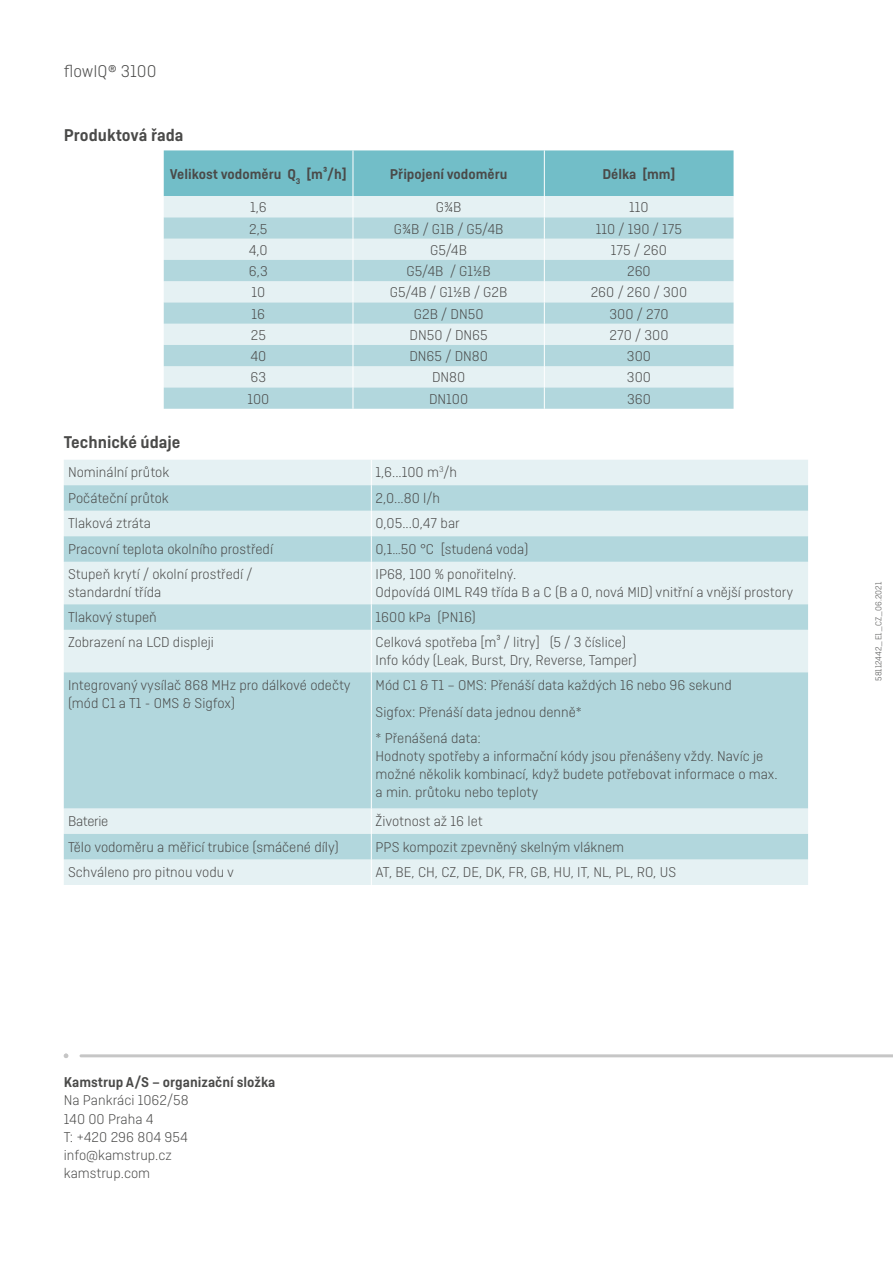
<style>
.page{position:relative;width:893px;height:1263px;background:#fff}
.page>*{position:absolute;margin:0;border:0;box-sizing:border-box;transform-origin:0 0}
.t1{font:600 18px "Ciutadella";color:#4a4a49}
.t2{font:300 18px "Ciutadella";color:#4a4a49}
.t3{font:300 15px/18px "Ciutadella";color:#4a4a49}
.t4{font:600 15px "Ciutadella";color:#4a4a49}
.t5{font:300 15px "Ciutadella";letter-spacing:-.02em;color:#4a4a49}
.t6{font:300 9px "Ciutadella";color:#4a4a49}
</style>
<div class="page">
<svg style="left:64px;top:1053px;width:829px;height:5px"></svg>
<div style="left:64px;top:460px;width:744px;height:425px;background:#e5f1f3"></div>
<svg style="left:64px;top:485px;width:744px;height:374px;fill:#b2d7dd"></svg>
<svg style="left:371px;top:460px;width:1px;height:102px"></svg>
<hr style="left:371px;top:562px;width:1px;height:42px;background:#fff">
<svg style="left:371px;top:604px;width:1px;height:26px"></svg>
<hr style="left:371px;top:630px;width:1px;height:42px;background:#fff">
<hr style="left:371px;top:672px;width:1px;height:136px;background:#fff">
<svg style="left:371px;top:808px;width:1px;height:77px"></svg>
<svg style="left:164px;top:150px;width:570px;height:259px"></svg>
<p class="t2" style="left:64px;top:62px;width:94px">flowIQ® 3100</p>
<p class="t1" style="left:64px;top:125px;width:121px">Produktová řada</p>
<p class="t4" style="left:170px;top:165px;width:178px">Velikost vodoměru Q<sub>3</sub> [m³/h]</p>
<p class="t4" style="left:390px;top:165px;width:119px">Připojení vodoměru</p>
<p class="t4" style="left:602px;top:165px;width:75px">Délka [mm]</p>
<p class="t3" style="left:250px;top:198px;width:18px">1,6</p>
<p class="t3" style="left:436px;top:198px;width:27px">G¾B</p>
<p class="t3" style="left:629px;top:198px;width:21px">110</p>
<p class="t3" style="left:249px;top:220px;width:20px">2,5</p>
<p class="t3" style="left:394px;top:220px;width:111px">G¾B / G1B / G5/4B</p>
<p class="t3" style="left:596px;top:220px;width:88px">110 / 190 / 175</p>
<p class="t3" style="left:249px;top:241px;width:20px">4,0</p>
<p class="t3" style="left:430px;top:241px;width:38px">G5/4B</p>
<p class="t3" style="left:611px;top:241px;width:58px">175 / 260</p>
<p class="t3" style="left:249px;top:262px;width:20px">6,3</p>
<p class="t3" style="left:407px;top:262px;width:86px">G5/4B / G1½B</p>
<p class="t3" style="left:627px;top:262px;width:25px">260</p>
<p class="t3" style="left:251px;top:283px;width:15px">10</p>
<p class="t3" style="left:390px;top:283px;width:119px">G5/4B / G1½B / G2B</p>
<p class="t3" style="left:591px;top:283px;width:98px">260 / 260 / 300</p>
<p class="t3" style="left:252px;top:305px;width:15px">16</p>
<p class="t3" style="left:414px;top:305px;width:71px">G2B / DN50</p>
<p class="t3" style="left:609px;top:305px;width:61px">300 / 270</p>
<p class="t3" style="left:251px;top:326px;width:17px">25</p>
<p class="t3" style="left:409px;top:326px;width:80px">DN50 / DN65</p>
<p class="t3" style="left:609px;top:326px;width:61px">270 / 300</p>
<p class="t3" style="left:250px;top:347px;width:17px">40</p>
<p class="t3" style="left:409px;top:347px;width:80px">DN65 / DN80</p>
<p class="t3" style="left:627px;top:347px;width:26px">300</p>
<p class="t3" style="left:251px;top:368px;width:17px">63</p>
<p class="t3" style="left:432px;top:368px;width:35px">DN80</p>
<p class="t3" style="left:627px;top:368px;width:26px">300</p>
<p class="t3" style="left:247px;top:390px;width:24px">100</p>
<p class="t3" style="left:429px;top:390px;width:41px">DN100</p>
<p class="t3" style="left:627px;top:390px;width:25px">360</p>
<p class="t1" style="left:64px;top:431px;width:118px">Technické údaje</p>
<p class="t3" style="left:68px;top:463px;width:103px">Nominální průtok</p>
<p class="t3" style="left:376px;top:463px;width:83px">1,6...100 m<sup>3</sup>/h</p>
<p class="t3" style="left:68px;top:489px;width:102px">Počáteční průtok</p>
<p class="t3" style="left:376px;top:489px;width:66px">2,0...80 l/h</p>
<p class="t3" style="left:68px;top:514px;width:84px">Tlaková ztráta</p>
<p class="t3" style="left:376px;top:514px;width:86px">0,05...0,47 bar</p>
<p class="t3" style="left:68px;top:540px;width:207px">Pracovní teplota okolního prostředí</p>
<p class="t3" style="left:376px;top:540px;width:154px">0,1…50 °C [studená voda)</p>
<p class="t3" style="left:68px;top:565px;width:186px">Stupeň krytí / okolní prostředí / standardní třída</p>
<p class="t3" style="left:376px;top:565px;width:419px">IP68, 100 % ponořitelný.<br>Odpovídá OIML R49 třída B a C (B a 0, nová MID) vnitřní a vnější prostory</p>
<p class="t3" style="left:68px;top:608px;width:90px">Tlakový stupeň</p>
<p class="t3" style="left:376px;top:608px;width:102px">1600 kPa (PN16)</p>
<p class="t3" style="left:68px;top:633px;width:147px">Zobrazení na LCD displeji</p>
<p class="t3" style="left:376px;top:633px;width:263px">Celková spotřeba [m³ / litry] (5 / 3 číslice)<br>Info kódy (Leak, Burst, Dry, Reverse, Tamper)</p>
<p class="t3" style="left:68px;top:676px;width:284px">Integrovaný vysílač 868 MHz pro dálkové odečty (mód C1 a T1 - OMS &amp; Sigfox)</p>
<p class="t3" style="left:376px;top:672px;width:358px;line-height:26.5px">Mód C1 &amp; T1 – OMS: Přenáší data každých 16 nebo 96 sekund<br>Sigfox: Přenáší data jednou denně*<br>* Přenášená data:</p>
<p class="t3" style="left:376px;top:747px;width:404px">Hodnoty spotřeby a informační kódy jsou přenášeny vždy. Navíc je možné několik kombinací, když budete potřebovat informace o max. a min. průtoku nebo teploty</p>
<p class="t5" style="left:68px;top:813px;width:42px">Baterie</p>
<p class="t3" style="left:376px;top:812px;width:109px">Životnost až 16 let</p>
<p class="t3" style="left:68px;top:838px;width:272px">Tělo vodoměru a měřicí trubice (smáčené díly)</p>
<p class="t3" style="left:376px;top:838px;width:250px">PPS kompozit zpevněný skelným vláknem</p>
<p class="t3" style="left:68px;top:863px;width:168px">Schváleno pro pitnou vodu v</p>
<p class="t3" style="left:376px;top:863px;width:302px">AT, BE, CH, CZ, DE, DK, FR, GB, HU, IT, NL, PL, RO, US</p>
<p class="t4" style="left:64px;top:1074px;width:213px">Kamstrup A/S – organizační složka</p>
<p class="t3" style="left:64px;top:1091px;width:126px">Na Pankráci 1062/58<br>140 00 Praha 4<br>T: +420 296 804 954 info@kamstrup.cz kamstrup.com</p>
<p class="t6" style="left:874px;top:681px;width:101px;rotate:-90deg">58112442_E1_CZ_06.2021</p>
</div>
